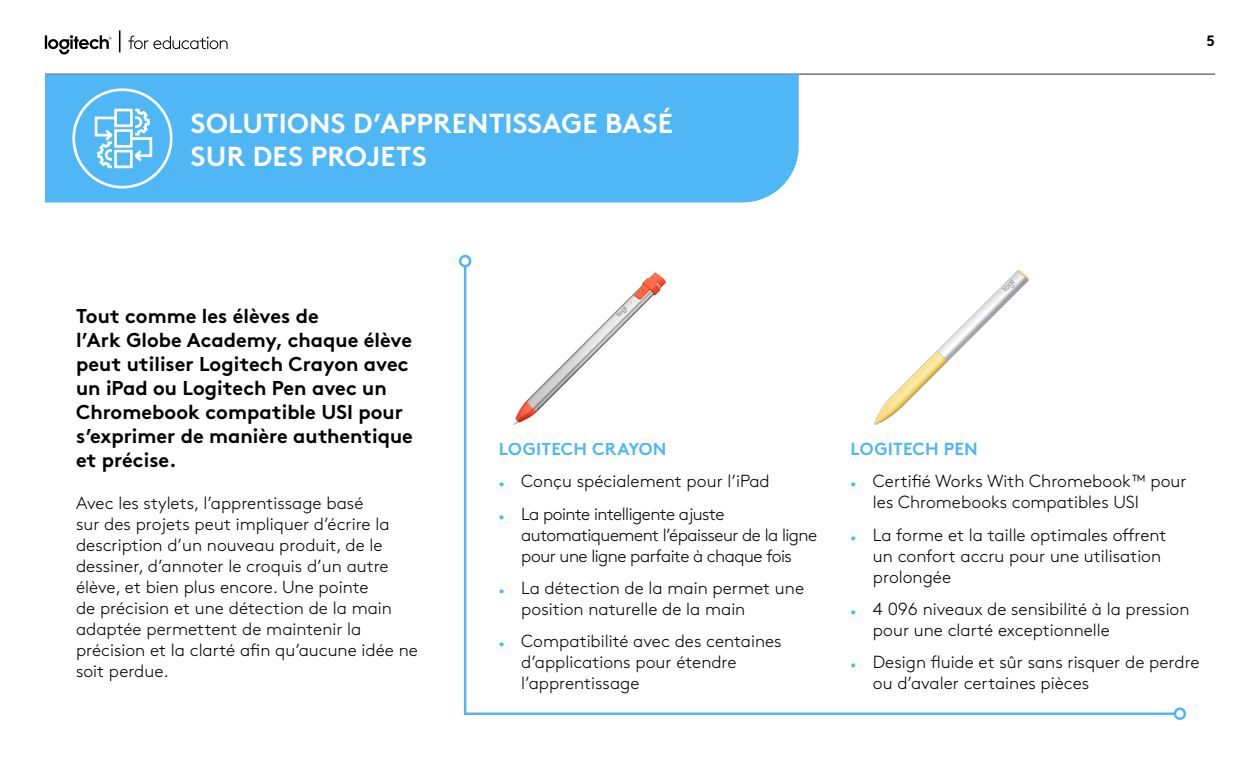
<style>
.page{position:relative;width:1260px;height:765px;background:#fff}
.page>*{position:absolute;margin:0;border:0;box-sizing:border-box;transform-origin:0 0}
.Purple_Number{font:700 27.5px/33px "Brown Pro";letter-spacing:.01em;color:#fff}
.t1{font:700 20px/24px "Brown Pro";color:#000}
.t2{font:300 17.5px/21px "Brown Pro";color:#000}
.t3{font:300 17.5px/21px "Brown Pro";letter-spacing:-.03em;color:#000}
.t4{font:700 17.5px "Brown Pro";letter-spacing:.01em;color:#4fb7f6}
.t5{font:700 15px "Brown Pro";color:#000}
.s1{font-size:11.25px;color:#4fb7f6}
</style>
<div class="page">
<svg style="left:45px;top:35px;width:67px;height:20px"></svg>
<svg style="left:128px;top:36px;width:100px;height:13px"></svg>
<hr style="left:119px;top:30px;width:2px;height:22px;background:#000">
<hr style="left:45px;top:74px;width:1170px;height:1px;background:#2f3132">
<div style="left:45px;top:74px;width:754px;height:128px;background:#4fb7f6"></div>
<svg style="left:93px;top:107px;width:61px;height:63px"></svg>
<div style="left:72px;top:88px;width:101px;height:101px;border:3px solid #fff;border-radius:50%"></div>
<svg style="left:463px;top:264px;width:714px;height:452px"></svg>
<div style="left:459px;top:255px;width:12px;height:12px;border:2px solid #4fb7f6;border-radius:50%"></div>
<div style="left:1174px;top:708px;width:12px;height:12px;border:2px solid #4fb7f6;border-radius:50%"></div>
<img style="left:866px;top:264px;width:180px;height:173px">
<p class="Purple_Number" style="left:191px;top:104px;width:483px">SOLUTIONS D’APPRENTISSAGE BASÉ<br>SUR DES PROJETS</p>
<p class="t5" style="left:1207px;top:29px;width:10px">5</p>
<p class="t1" style="left:76px;top:302px;width:338px">Tout comme les élèves de<br>l’Ark Globe Academy, chaque élève peut utiliser Logitech Crayon avec un iPad ou Logitech Pen avec un<br>Chromebook compatible USI pour s’exprimer de manière authentique et précise.</p>
<p class="t2" style="left:76px;top:491px;width:343px">Avec les stylets, l’apprentissage basé<br>sur des projets peut impliquer d’écrire la description d’un nouveau produit, de le dessiner, d’annoter le croquis d’un autre élève, et bien plus encore. Une pointe<br>de précision et une détection de la main adaptée permettent de maintenir la précision et la clarté afin qu’aucune idée ne soit perdue.</p>
<p class="t4" style="left:499px;top:435px;width:169px">LOGITECH CRAYON</p>
<p class="t2" style="left:499px;top:470px;width:272px"><span class="s1">•</span> Conçu spécialement pour l’iPad</p>
<p class="t3" style="left:521px;top:502px;width:297px;text-indent:-22px"><span class="s1">•</span> La pointe intelligente ajuste automatiquement l’épaisseur de la ligne pour une ligne parfaite à chaque fois</p>
<p class="t2" style="left:521px;top:576px;width:284px;text-indent:-22px"><span class="s1">•</span> La détection de la main permet une position naturelle de la main</p>
<p class="t2" style="left:521px;top:629px;width:262px;text-indent:-22px"><span class="s1">•</span> Compatibilité avec des centaines d’applications pour étendre l’apprentissage</p>
<p class="t4" style="left:851px;top:435px;width:129px">LOGITECH PEN</p>
<p class="t2" style="left:873px;top:470px;width:315px;text-indent:-22px"><span class="s1">•</span> Certifié Works With Chromebook™ pour les Chromebooks compatibles USI</p>
<p class="t2" style="left:873px;top:523px;width:295px;text-indent:-22px"><span class="s1">•</span> La forme et la taille optimales offrent un confort accru pour une utilisation prolongée</p>
<p class="t2" style="left:873px;top:597px;width:318px;text-indent:-22px"><span class="s1">•</span> 4 096 niveaux de sensibilité à la pression pour une clarté exceptionnelle</p>
<p class="t2" style="left:873px;top:650px;width:328px;text-indent:-22px"><span class="s1">•</span> Design fluide et sûr sans risquer de perdre ou d’avaler certaines pièces</p>
</div>
